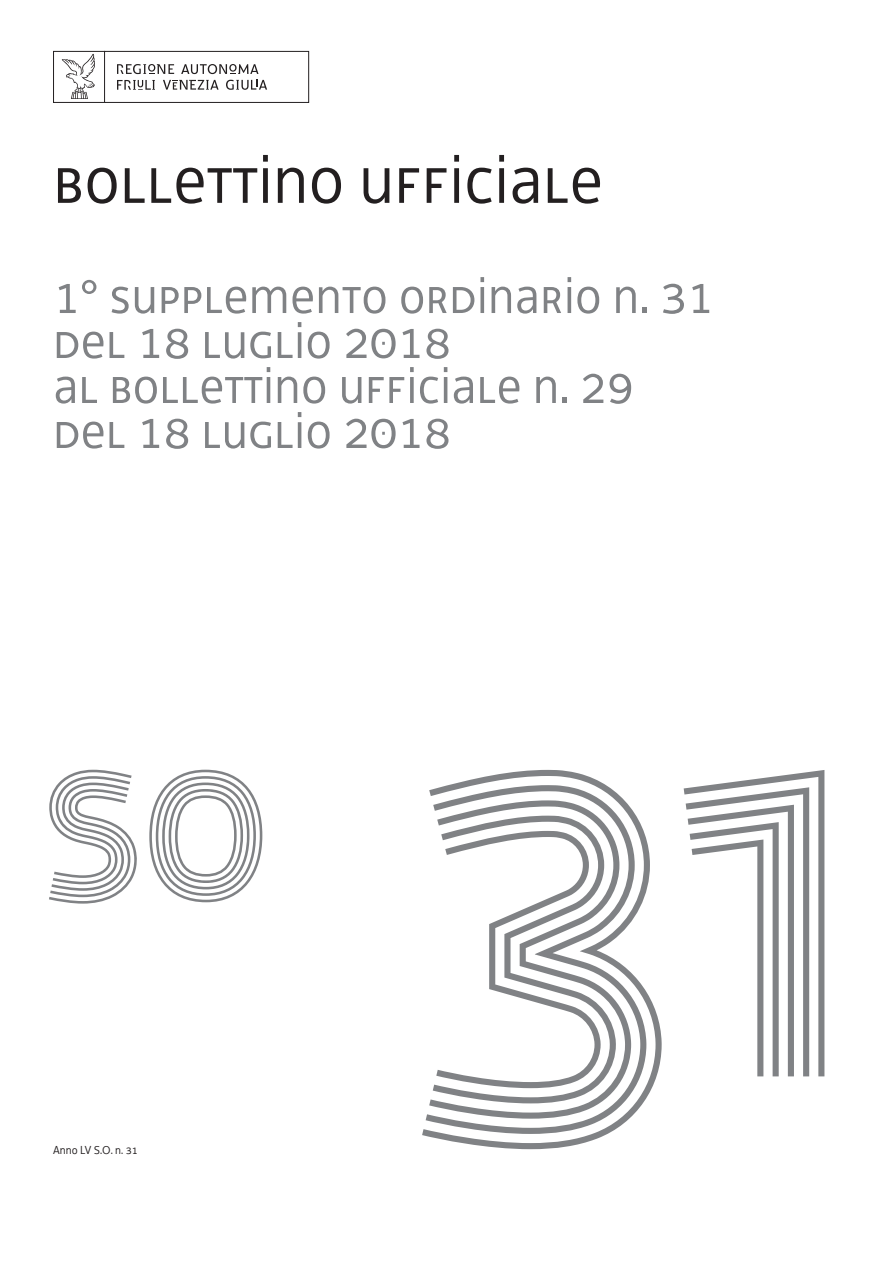
<style>
.page{position:relative;width:893px;height:1263px;background:#fff}
.page>*{position:absolute;margin:0;border:0;box-sizing:border-box;transform-origin:0 0}
.t1{font:72px "Decima UNI";color:#231f20}
.t2{font:54px/45px "Decima UNI";color:#808285}
.t3{font:12px "Decima WE";color:#231f20}
</style>
<div class="page">
<div style="left:53px;top:51px;width:52px;height:52px;border:1px solid #231f20"></div>
<div style="left:104px;top:51px;width:205px;height:52px;border:1px solid #231f20"></div>
<svg style="left:62px;top:54px;width:33px;height:45px"></svg>
<svg style="left:181px;top:64px;width:77px;height:10px"></svg>
<svg style="left:117px;top:64px;width:57px;height:10px"></svg>
<svg style="left:226px;top:80px;width:41px;height:10px"></svg>
<svg style="left:117px;top:80px;width:38px;height:10px"></svg>
<svg style="left:163px;top:80px;width:56px;height:10px"></svg>
<svg style="left:49px;top:770px;width:88px;height:134px"></svg>
<svg style="left:149px;top:769px;width:114px;height:134px"></svg>
<svg style="left:683px;top:770px;width:142px;height:307px"></svg>
<svg style="left:422px;top:770px;width:240px;height:379px"></svg>
<svg style="left:436px;top:831px;width:165px;height:257px"></svg>
<h1 class="t1" style="left:53px;top:137px;width:552px">BOLLETTINO UFFICIALE</h1>
<p class="t2" style="left:53px;top:273px;width:662px">1° sUPPLEmenTO ORDINARIO n. 31<br>DEL 18 luglio 2018<br>AL BOLLETTINO UFFICIALE N. 29<br>DEL 18 luglio 2018</p>
<p class="t3" style="left:53px;top:1142px;width:86px">Anno LV S.O. n. 31</p>
</div>
